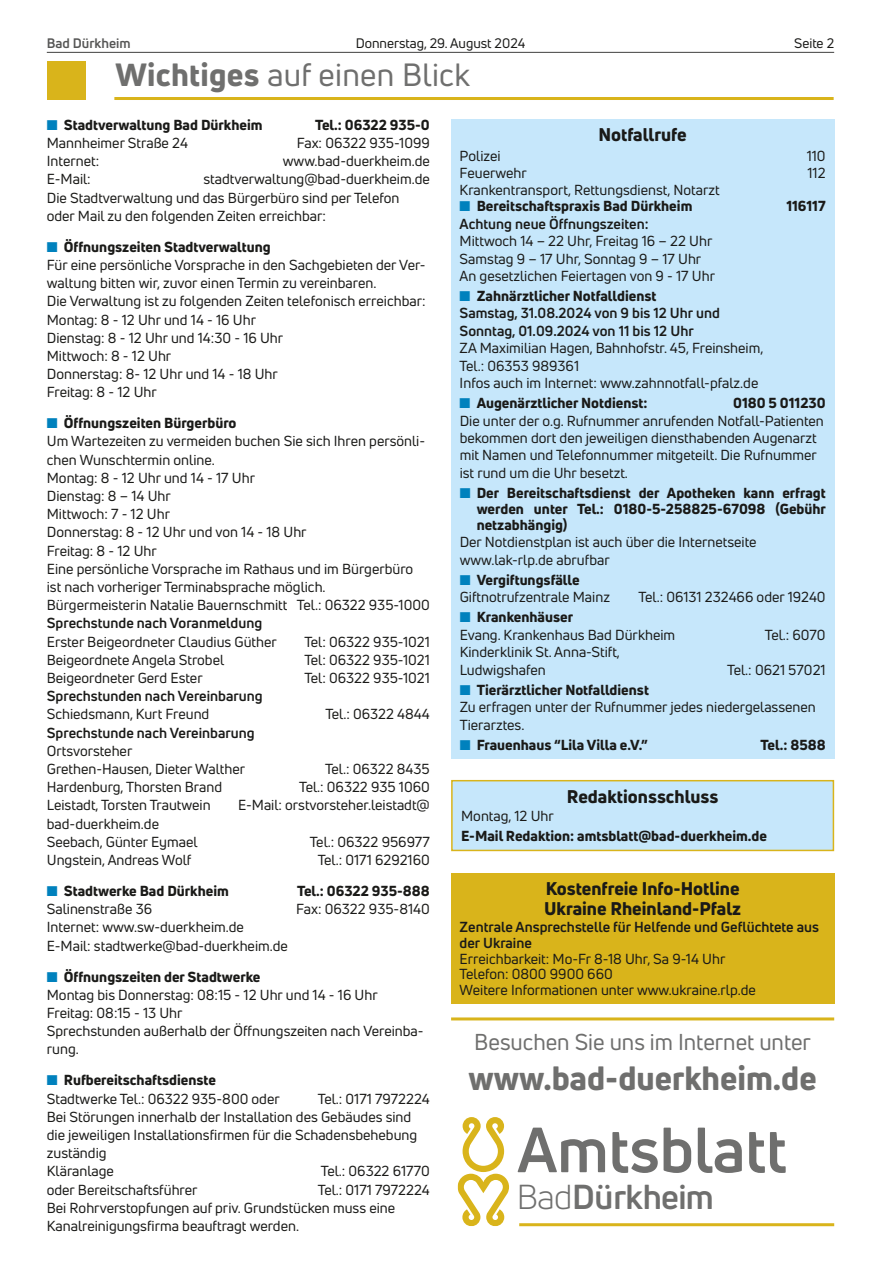
<style>
.page{position:relative;width:881px;height:1263px;background:#fff}
.page>*{position:absolute;margin:0;border:0;box-sizing:border-box;transform-origin:0 0}
.t1{font:700 62.4px "Uni Neue";color:#6f6f6e}
.t2{font:700 33.9px "Uni Neue";letter-spacing:-.02em;color:#6f6f6e}
.t3{font:800 33px "Uni Neue";color:#6f6f6e}
.t4{font:31.5px "Uni Neue";letter-spacing:.01em;color:#6f6f6e}
.t5{font:22.5px "Uni Neue";color:#6f6f6e}
.t6{font:800 18px/19.8px "Uni Neue";color:#1a1a18}
.t7{font:14.25px/18.1px "Uni Neue";color:#1a1a18}
.t8{font:800 14.25px/15.9px "Uni Neue";color:#1a1a18;text-align:justify}
.t9{font:700 14.25px/17.4px "Uni Neue";color:#1a1a18}
.t10{font:13.5px "Uni Neue";color:#1a1a18}
.t11{font:700 13.5px "Uni Neue";color:#565655}
.s1{font-weight:800}
.s2{color:#0081bd}
.s3{font-weight:400}
</style>
<div class="page">
<hr style="left:47px;top:52px;width:786px;height:1px;background:#565655">
<div style="left:451px;top:119px;width:382px;height:639px;background:#c6e7fb"></div>
<div style="left:451px;top:781px;width:382px;height:69px;background:#c6e7fb"></div>
<div style="left:451px;top:780px;width:382px;height:71px;border:2px solid #d9b41b"></div>
<div style="left:451px;top:873px;width:382px;height:130px;background:#d9b41b"></div>
<div style="left:47px;top:62px;width:39px;height:38px;background:#d9b41b"></div>
<hr style="left:114px;top:97px;width:719px;height:3px;background:#d9b41b">
<hr style="left:451px;top:1017px;width:382px;height:3px;background:#d9b41b">
<svg style="left:457px;top:1117px;width:52px;height:109px"></svg>
<hr style="left:519px;top:1223px;width:314px;height:3px;background:#d9b41b">
<p class="t11" style="left:47px;top:34px;width:85px">Bad Dürkheim</p>
<p class="t10" style="left:355px;top:34px;width:171px">Donnerstag, 29. August 2024</p>
<p class="t10" style="left:793px;top:34px;width:41px">Seite 2</p>
<h3 class="t4" style="left:115px;top:56px;width:356px"><span class="s1">Wichtiges</span> auf einen Blick</h3>
<p class="t8" style="left:47px;top:116px;width:217px"><span class="s2">■</span> Stadtverwaltung Bad Dürkheim</p>
<p class="t8" style="left:315px;top:116px;width:116px">Tel.: 06322 935-0</p>
<p class="t7" style="left:47px;top:134px;width:143px">Mannheimer Straße 24</p>
<p class="t7" style="left:297px;top:134px;width:134px">Fax: 06322 935-1099</p>
<p class="t7" style="left:47px;top:152px;width:54px">Internet:</p>
<p class="t7" style="left:283px;top:152px;width:148px">www.bad-duerkheim.de</p>
<p class="t7" style="left:47px;top:170px;width:45px">E-Mail:</p>
<p class="t7" style="left:47px;top:170px;width:384px;text-indent:156px">stadtverwaltung@bad-duerkheim.de<br>Die Stadtverwaltung und das Bürgerbüro sind per Telefon oder Mail zu den folgenden Zeiten erreichbar:</p>
<p class="t7" style="left:47px;top:237px;width:380px"><span class="s2">■</span> <span class="s1">Öffnungszeiten Stadtverwaltung<br></span>Für eine persönliche Vorsprache in den Sachgebieten der Ver&shy;waltung bitten wir, zuvor einen Termin zu vereinbaren.<br>Die Verwaltung ist zu folgenden Zeiten telefonisch erreichbar:<br>Montag: 8 - 12 Uhr und 14 - 16 Uhr<br>Dienstag: 8 - 12 Uhr und 14:30 - 16 Uhr<br>Mittwoch: 8 - 12 Uhr<br>Donnerstag: 8- 12 Uhr und 14 - 18 Uhr<br>Freitag: 8 - 12 Uhr</p>
<p class="t7" style="left:47px;top:414px;width:384px"><span class="s2">■</span> <span class="s1">Öffnungszeiten Bürgerbüro<br></span>Um Wartezeiten zu vermeiden buchen Sie sich Ihren persönli&shy;chen Wunschtermin online.<br>Montag: 8 - 12 Uhr und 14 - 17 Uhr<br>Dienstag: 8 – 14 Uhr<br>Mittwoch: 7 - 12 Uhr<br>Donnerstag: 8 - 12 Uhr und von 14 - 18 Uhr<br>Freitag: 8 - 12 Uhr<br>Eine persönliche Vorsprache im Rathaus und im Bürgerbüro ist nach vorheriger Terminabsprache möglich.<br>Bürgermeisterin Natalie Bauernschmitt Tel.: 06322 935-1000</p>
<p class="t9" style="left:47px;top:614px;width:217px">Sprechstunde nach Voranmeldung</p>
<p class="t7" style="left:47px;top:632px;width:231px">Erster Beigeordneter Claudius Güther</p>
<p class="t7" style="left:304px;top:632px;width:127px">Tel: 06322 935-1021</p>
<p class="t7" style="left:47px;top:650px;width:179px">Beigeordnete Angela Strobel</p>
<p class="t7" style="left:304px;top:650px;width:127px">Tel: 06322 935-1021</p>
<p class="t7" style="left:47px;top:669px;width:157px">Beigeordneter Gerd Ester</p>
<p class="t7" style="left:304px;top:669px;width:127px">Tel: 06322 935-1021</p>
<p class="t9" style="left:47px;top:687px;width:217px">Sprechstunden nach Vereinbarung</p>
<p class="t7" style="left:47px;top:705px;width:164px">Schiedsmann, Kurt Freund</p>
<p class="t7" style="left:325px;top:705px;width:106px">Tel.: 06322 4844</p>
<p class="t9" style="left:47px;top:724px;width:209px">Sprechstunde nach Vereinbarung</p>
<p class="t7" style="left:47px;top:741px;width:200px">Ortsvorsteher<br>Grethen-Hausen, Dieter Walther</p>
<p class="t7" style="left:325px;top:760px;width:106px">Tel.: 06322 8435</p>
<p class="t7" style="left:47px;top:778px;width:177px">Hardenburg, Thorsten Brand</p>
<p class="t7" style="left:299px;top:778px;width:132px">Tel.: 06322 935 1060</p>
<p class="t7" style="left:47px;top:796px;width:165px">Leistadt, Torsten Trautwein</p>
<p class="t7" style="left:238px;top:796px;width:193px">E-Mail: orstvorsteher.leistadt@</p>
<p class="t7" style="left:47px;top:814px;width:152px">bad-duerkheim.de<br>Seebach, Günter Eymael</p>
<p class="t7" style="left:309px;top:832px;width:122px">Tel.: 06322 956977</p>
<p class="t7" style="left:47px;top:851px;width:146px">Ungstein, Andreas Wolf</p>
<p class="t7" style="left:317px;top:851px;width:114px">Tel.: 0171 6292160</p>
<p class="t8" style="left:47px;top:883px;width:183px"><span class="s2">■</span> Stadtwerke Bad Dürkheim</p>
<p class="t8" style="left:297px;top:883px;width:134px">Tel.: 06322 935-888</p>
<p class="t7" style="left:47px;top:900px;width:107px">Salinenstraße 36</p>
<p class="t7" style="left:296px;top:900px;width:135px">Fax: 06322 935-8140</p>
<p class="t7" style="left:47px;top:918px;width:242px">Internet: www.sw-duerkheim.de<br>E-Mail: stadtwerke@bad-duerkheim.de</p>
<p class="t7" style="left:47px;top:967px;width:378px"><span class="s2">■</span> <span class="s1">Öffnungszeiten der Stadtwerke<br></span>Montag bis Donnerstag: 08:15 - 12 Uhr und 14 - 16 Uhr Freitag: 08:15 - 13 Uhr<br>Sprechstunden außerhalb der Öffnungszeiten nach Vereinba&shy;rung.</p>
<p class="t7" style="left:47px;top:1071px;width:234px"><span class="s2">■</span> <span class="s1">Rufbereitschaftsdienste<br></span>Stadtwerke Tel.: 06322 935-800 oder</p>
<p class="t7" style="left:47px;top:1089px;width:384px;text-indent:271px">Tel.: 0171 7972224<br>Bei Störungen innerhalb der Installation des Gebäudes sind die jeweiligen Installationsfirmen für die Schadensbehebung zuständig<br>Kläranlage</p>
<p class="t7" style="left:321px;top:1162px;width:110px">Tel.: 06322 61770</p>
<p class="t7" style="left:47px;top:1180px;width:152px">oder Bereitschaftsführer</p>
<p class="t7" style="left:47px;top:1180px;width:384px;text-indent:271px">Tel.: 0171 7972224<br>Bei Rohrverstopfungen auf priv. Grundstücken muss eine<br>Kanalreinigungsfirma beauftragt werden.</p>
<p class="t6" style="left:598px;top:124px;width:90px">Notfallrufe</p>
<p class="t7" style="left:459px;top:146px;width:42px">Polizei</p>
<p class="t7" style="left:806px;top:146px;width:20px">110</p>
<p class="t7" style="left:459px;top:164px;width:69px">Feuerwehr</p>
<p class="t7" style="left:807px;top:164px;width:20px">112</p>
<p class="t7" style="left:459px;top:181px;width:261px">Krankentransport, Rettungsdienst, Notarzt</p>
<p class="t8" style="left:459px;top:198px;width:234px"><span class="s2">■</span> Bereitschaftspraxis Bad Dürkheim</p>
<p class="t8" style="left:786px;top:198px;width:41px">116117</p>
<p class="t9" style="left:459px;top:215px;width:190px">Achtung neue Öffnungszeiten:</p>
<p class="t7" style="left:459px;top:232px;width:257px;line-height:17.4px">Mittwoch 14 – 22 Uhr, Freitag 16 – 22 Uhr<br>Samstag 9 – 17 Uhr, Sonntag 9 – 17 Uhr<br>An gesetzlichen Feiertagen von 9 - 17 Uhr</p>
<p class="t9" style="left:459px;top:287px;width:262px"><span class="s2">■</span> <span class="s1">Zahnärztlicher Notfalldienst<br></span>Samstag, 31.08.2024 von 9 bis 12 Uhr und<br>Sonntag, 01.09.2024 von 11 bis 12 Uhr</p>
<p class="t7" style="left:459px;top:339px;width:305px;line-height:17.4px">ZA Maximilian Hagen, Bahnhofstr. 45, Freinsheim,<br>Tel.: 06353 989361<br>Infos auch im Internet: www.zahnnotfall-pfalz.de</p>
<p class="t8" style="left:459px;top:395px;width:189px"><span class="s2">■</span> Augenärztlicher Notdienst:</p>
<p class="t8" style="left:732px;top:395px;width:94px">0180 5 011230</p>
<p class="t7" style="left:459px;top:412px;width:365px;line-height:17.4px">Die unter der o.g. Rufnummer anrufenden Notfall-Patienten bekommen dort den jeweiligen diensthabenden Augenarzt mit Namen und Telefonnummer mitgeteilt. Die Rufnummer ist rund um die Uhr besetzt.</p>
<p class="t8" style="left:476px;top:485px;width:350px;text-indent:-17px"><span class="s2">■</span> Der Bereitschaftsdienst der Apotheken kann erfragt werden unter Tel.: 0180-5-258825-67098 (Gebühr netzabhängig)</p>
<p class="t7" style="left:459px;top:533px;width:298px;line-height:17.4px">Der Notdienstplan ist auch über die Internetseite www.lak-rlp.de abrufbar</p>
<p class="t7" style="left:459px;top:571px;width:152px;line-height:17.4px"><span class="s2">■</span> <span class="s1">Vergiftungsfälle<br></span>Giftnotrufzentrale Mainz</p>
<p class="t7" style="left:638px;top:588px;width:188px">Tel.: 06131 232466 oder 19240</p>
<p class="t7" style="left:459px;top:608px;width:217px;line-height:17.4px"><span class="s2">■</span> <span class="s1">Krankenhäuser<br></span>Evang. Krankenhaus Bad Dürkheim</p>
<p class="t7" style="left:764px;top:625px;width:62px">Tel.: 6070</p>
<p class="t7" style="left:459px;top:643px;width:162px;line-height:17.4px">Kinderklinik St. Anna-Stift,<br>Ludwigshafen</p>
<p class="t7" style="left:727px;top:660px;width:100px">Tel.: 0621 57021</p>
<p class="t7" style="left:459px;top:681px;width:357px;line-height:17.4px"><span class="s2">■</span> <span class="s1">Tierärztlicher Notfalldienst<br></span>Zu erfragen unter der Rufnummer jedes niedergelassenen<br>Tierarztes.</p>
<p class="t8" style="left:459px;top:736px;width:189px"><span class="s2">■</span> Frauenhaus “Lila Villa e.V.”</p>
<p class="t8" style="left:760px;top:736px;width:66px">Tel.: 8588</p>
<p class="t6" style="left:566px;top:787px;width:153px">Redaktionsschluss</p>
<p class="t7" style="left:461px;top:807px;width:94px">Montag, 12 Uhr</p>
<p class="t8" style="left:461px;top:828px;width:307px">E-Mail Redaktion: amtsblatt@bad-duerkheim.de</p>
<p class="t6" style="left:544px;top:878px;width:198px">Kostenfreie Info-Hotline<br>Ukraine Rheinland-Pfalz</p>
<p class="t9" style="left:459px;top:919px;width:361px;line-height:15.6px">Zentrale Ansprechstelle für Helfende und Geflüchtete aus der Ukraine</p>
<p class="t7" style="left:459px;top:950px;width:298px;line-height:15.8px">Erreichbarkeit: Mo-Fr 8-18 Uhr, Sa 9-14 Uhr<br>Telefon: 0800 9900 660<br>Weitere Informationen unter www.ukraine.rlp.de</p>
<h3 class="t5" style="left:474px;top:1028px;width:338px">Besuchen Sie uns im Internet unter</h3>
<h3 class="t3" style="left:468px;top:1055px;width:349px">www.bad-duerkheim.de</h3>
<h1 class="t1" style="left:517px;top:1111px;width:271px">Amtsblatt</h1>
<h2 class="t2" style="left:516px;top:1175px;width:198px"><span class="s3">Bad</span>Dürkheim</h2>
</div>
